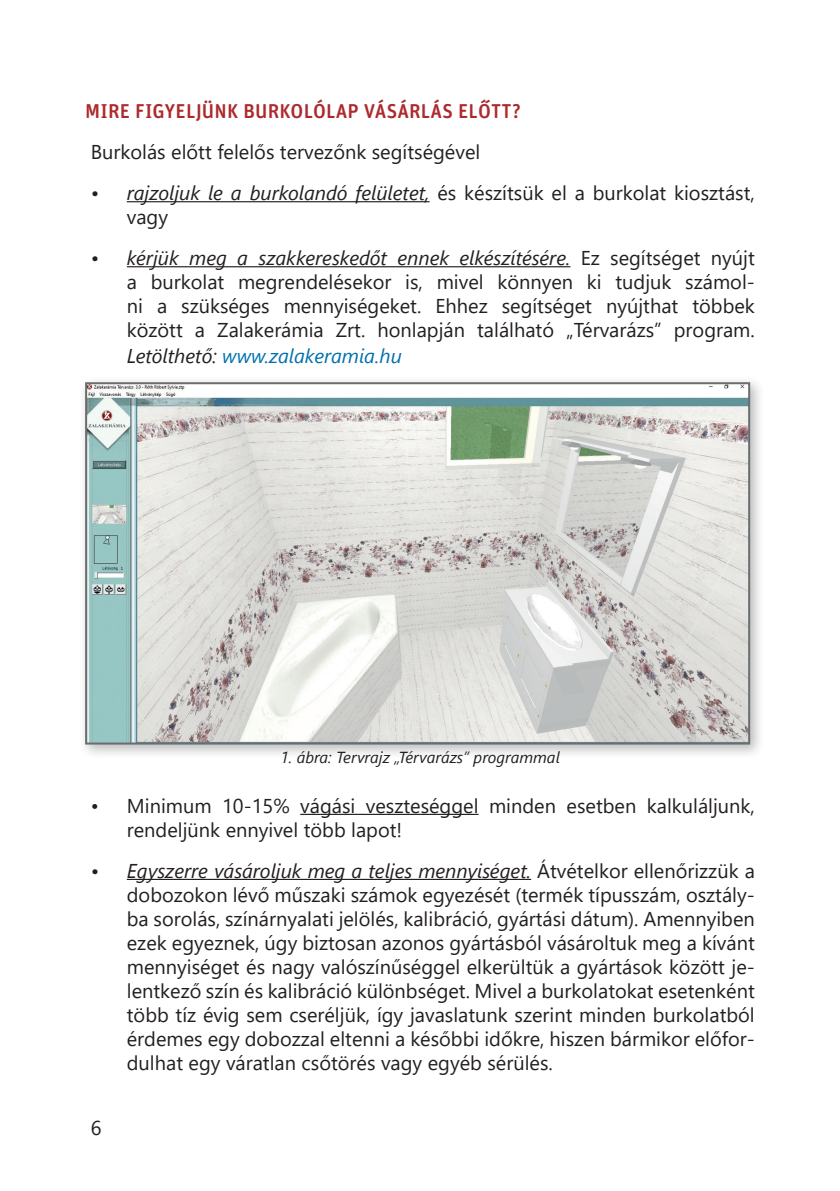
<style>
.page{position:relative;width:840px;height:1191px;background:#fff}
.page>*{position:absolute;margin:0;border:0;box-sizing:border-box;transform-origin:0 0}
.t1{font:20px/24px "Segoe UI";color:#231f20}
.t2{font:500 20px "Unit Rounded OT";letter-spacing:.01em;color:#ac2a2d}
.t3{font:italic 20px "Segoe UI";color:#0071ae}
.t4{font:italic 16px "Segoe UI";color:#231f20}
.s1{font-style:italic}
.s2{color:#231f20}
</style>
<div class="page">
<hr style="left:127px;top:201px;width:302px;height:1px;background:#231f20">
<hr style="left:127px;top:266px;width:443px;height:1px;background:#231f20">
<hr style="left:300px;top:813px;width:178px;height:2px;background:#231f20">
<hr style="left:127px;top:879px;width:404px;height:1px;background:#231f20">
<div style="left:78px;top:375px;width:686px;height:384px;background:#231f20;opacity:.3"></div>
<img style="left:88px;top:385px;width:658px;height:356px">
<div style="left:85px;top:382px;width:664px;height:362px;border:2px solid #676e6d"></div>
<p class="t2" style="left:85px;top:98px;width:436px">MIRE FIGYELJÜNK BURKOLÓLAP VÁSÁRLÁS ELŐTT?</p>
<p class="t1" style="left:91px;top:138px;width:391px">Burkolás előtt felelős tervezőnk segítségével</p>
<p class="t1" style="left:127px;top:179px;width:629px;text-indent:-36px"><span class="s1">• rajzoljuk le a burkolandó felületet,</span> és készítsük el a burkolat kiosztást, vagy</p>
<p class="t1" style="left:127px;top:244px;width:629px;text-align:justify;text-indent:-36px"><span class="s1">• kérjük meg a szakkereskedőt ennek elkészítésére.</span> Ez segítséget nyújt a burkolat megrendelésekor is, mivel könnyen ki tudjuk számol&shy;ni a szükséges mennyiségeket. Ehhez segítséget nyújthat többek között a Zalakerámia Zrt. honlapján található „Térvarázs” program.</p>
<p class="t3" style="left:127px;top:337px;width:276px"><span class="s2">Letölthető:</span> www.zalakeramia.hu</p>
<p class="t4" style="left:280px;top:742px;width:281px">1. ábra: Tervrajz „Térvarázs” programmal</p>
<p class="t1" style="left:127px;top:791px;width:629px;text-indent:-36px">• Minimum 10-15% vágási veszteséggel minden esetben kalkuláljunk, rendeljünk ennyivel több lapot!</p>
<p class="t1" style="left:127px;top:856px;width:629px;text-align:justify;text-indent:-36px"><span class="s1">• Egyszerre vásároljuk meg a teljes mennyiséget.</span> Átvételkor ellenőrizzük a dobozokon lévő műszaki számok egyezését (termék típusszám, osztály&shy;ba sorolás, színárnyalati jelölés, kalibráció, gyártási dátum). Amennyiben ezek egyeznek, úgy biztosan azonos gyártásból vásároltuk meg a kívánt mennyiséget és nagy valószínűséggel elkerültük a gyártások között je&shy;lentkező szín és kalibráció különbséget. Mivel a burkolatokat esetenként több tíz évig sem cseréljük, így javaslatunk szerint minden burkolatból érdemes egy dobozzal eltenni a későbbi időkre, hiszen bármikor előfor&shy;dulhat egy váratlan csőtörés vagy egyéb sérülés.</p>
<p class="t1" style="left:91px;top:1113px;width:12px">6</p>
</div>
